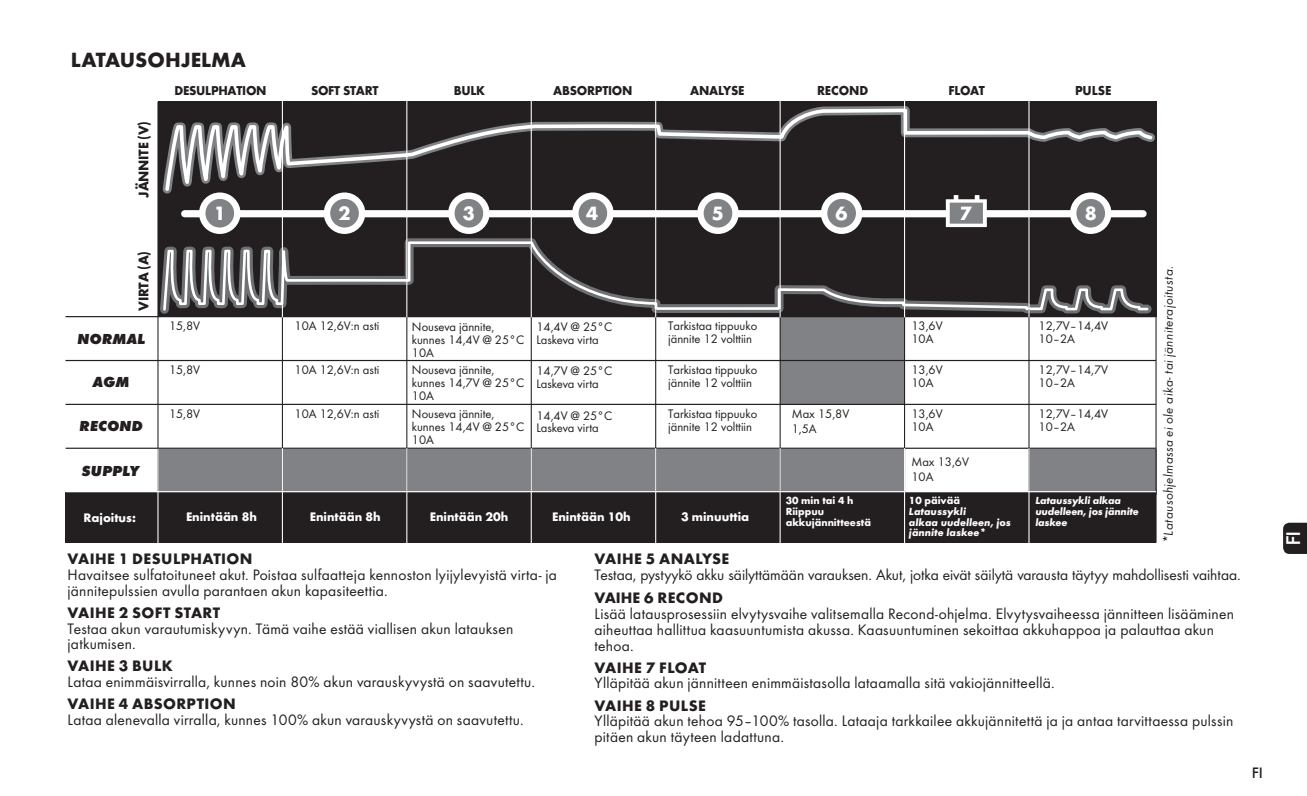
<style>
.page{position:relative;width:1307px;height:796px;background:#fff}
.page>*{position:absolute;margin:0;border:0;box-sizing:border-box;transform-origin:0 0}
.t1{font:700 21.38px "Futura";color:#231f20}
.t2{font:700 20.03px "Futura";color:#fff}
.t3{font:700 19.12px "Arial Narrow";color:#fff}
.t4{font:15.75px/15.8px "Futura Boo";letter-spacing:.015em;color:#231f20}
.t5{font:700 15.75px "Futura";letter-spacing:.02em;color:#231f20}
.t6{font:500 15.75px "Futura";color:#231f20}
.t7{font:italic 700 expanded 15.08px "Futura";color:#231f20}
.t8{font:700 14.62px "Futura";letter-spacing:-.02em;color:#231f20;scale:.96 1}
.t9{font:13.5px "Futura Boo Obl";letter-spacing:.02em;color:#231f20}
.t10{font:700 13.5px "Futura";letter-spacing:-.01em;color:#231f20;scale:.95 1}
.t11{font:700 13.28px "Futura";letter-spacing:-.02em;color:#231f20;scale:.96 1}
.t12{font:12.83px/12.8px "Futura Boo";color:#231f20}
.t13{font:700 12.83px "Futura";color:#fff}
.t14{font:italic 700 10.58px/10.6px "Futura";letter-spacing:-.01em;color:#fff}
.t15{font:700 10.58px/10.6px "Futura";color:#fff}
</style>
<div class="page">
<svg style="left:1283px;top:523px;width:23px;height:31px"></svg>
<div style="left:780px;top:316px;width:124px;height:89px;background:#808285"></div>
<div style="left:1028px;top:449px;width:127px;height:45px;background:#808285"></div>
<div style="left:158px;top:449px;width:746px;height:45px;background:#808285"></div>
<hr style="left:157px;top:102px;width:1px;height:440px;background:#231f20">
<hr style="left:1155px;top:102px;width:1px;height:441px;background:#231f20">
<hr style="left:282px;top:309px;width:1px;height:233px;background:#231f20">
<svg style="left:155px;top:101px;width:1000px;height:218px"></svg>
<svg style="left:162px;top:101px;width:987px;height:211px;background:#373435"></svg>
<hr style="left:65px;top:360px;width:1090px;height:1px;background:#231f20">
<hr style="left:65px;top:404px;width:1090px;height:1px;background:#231f20">
<hr style="left:66px;top:448px;width:1089px;height:1px;background:#231f20">
<hr style="left:65px;top:316px;width:1090px;height:1px;background:#231f20">
<div style="left:185px;top:210px;width:957px;height:7px;background:#fff"></div>
<svg style="left:199px;top:192px;width:41px;height:42px"></svg>
<svg style="left:945px;top:195px;width:41px;height:32px"></svg>
<hr style="left:282px;top:96px;width:1px;height:221px;background:#fff">
<div style="left:66px;top:492px;width:1089px;height:51px;background:#231f20"></div>
<hr style="left:157px;top:449px;width:1px;height:94px;background:#fff">
<hr style="left:282px;top:448px;width:1px;height:95px;background:#fff">
<hr style="left:406px;top:309px;width:1px;height:233px;background:#231f20">
<hr style="left:406px;top:96px;width:1px;height:221px;background:#fff">
<hr style="left:406px;top:448px;width:1px;height:95px;background:#fff">
<hr style="left:530px;top:309px;width:1px;height:233px;background:#231f20">
<hr style="left:530px;top:96px;width:1px;height:221px;background:#fff">
<hr style="left:530px;top:448px;width:1px;height:95px;background:#fff">
<hr style="left:655px;top:309px;width:1px;height:233px;background:#231f20">
<hr style="left:655px;top:96px;width:1px;height:221px;background:#fff">
<hr style="left:655px;top:448px;width:1px;height:95px;background:#fff">
<hr style="left:779px;top:309px;width:1px;height:233px;background:#231f20">
<hr style="left:779px;top:96px;width:1px;height:221px;background:#fff">
<hr style="left:779px;top:448px;width:1px;height:95px;background:#fff">
<hr style="left:903px;top:309px;width:1px;height:233px;background:#231f20">
<hr style="left:903px;top:96px;width:1px;height:221px;background:#fff">
<hr style="left:903px;top:448px;width:1px;height:95px;background:#fff">
<hr style="left:1028px;top:309px;width:1px;height:233px;background:#231f20">
<hr style="left:1028px;top:96px;width:1px;height:221px;background:#fff">
<hr style="left:1028px;top:448px;width:1px;height:95px;background:#fff">
<svg style="left:324px;top:192px;width:41px;height:42px"></svg>
<svg style="left:448px;top:192px;width:41px;height:42px"></svg>
<svg style="left:572px;top:192px;width:41px;height:42px"></svg>
<svg style="left:697px;top:192px;width:41px;height:42px"></svg>
<svg style="left:820px;top:192px;width:42px;height:42px"></svg>
<svg style="left:1069px;top:192px;width:42px;height:42px"></svg>
<hr style="left:66px;top:491px;width:1089px;height:1px;background:#fff">
<h1 class="t1" style="left:71px;top:47px;width:177px">LATAUSOHJELMA</h1>
<p class="t8" style="left:134px;top:197px;width:81px;rotate:-90deg">JÄNNITE (V)</p>
<p class="t8" style="left:134px;top:311px;width:64px;rotate:-90deg">VIRTA (A)</p>
<p class="t7" style="left:77px;top:330px;width:69px">NORMAL</p>
<p class="t7" style="left:92px;top:373px;width:38px">AGM</p>
<p class="t7" style="left:79px;top:417px;width:65px">RECOND</p>
<p class="t7" style="left:81px;top:462px;width:60px">SUPPLY</p>
<p class="t11" style="left:174px;top:82px;width:97px">DESULPHATION</p>
<p class="t11" style="left:311px;top:82px;width:72px">SOFT START</p>
<p class="t11" style="left:453px;top:82px;width:34px">BULK</p>
<p class="t11" style="left:553px;top:82px;width:84px">ABSORPTION</p>
<p class="t10" style="left:690px;top:82px;width:59px">ANALYSE</p>
<p class="t10" style="left:816px;top:82px;width:55px">RECOND</p>
<p class="t10" style="left:1074px;top:82px;width:40px">PULSE</p>
<p class="t10" style="left:948px;top:82px;width:40px">FLOAT</p>
<p class="t2" style="left:338px;top:201px;width:14px">2</p>
<p class="t2" style="left:463px;top:201px;width:14px">3</p>
<p class="t2" style="left:586px;top:201px;width:14px">4</p>
<p class="t2" style="left:711px;top:201px;width:14px">5</p>
<p class="t2" style="left:835px;top:201px;width:14px">6</p>
<p class="t2" style="left:1084px;top:201px;width:14px">8</p>
<p class="t2" style="left:214px;top:201px;width:14px">1</p>
<p class="t2" style="left:959px;top:200px;width:14px">7</p>
<p class="t12" style="left:169px;top:320px;width:33px">15,8V</p>
<p class="t12" style="left:294px;top:320px;width:86px">10A 12,6V:n asti</p>
<p class="t12" style="left:294px;top:363px;width:86px">10A 12,6V:n asti</p>
<p class="t12" style="left:169px;top:363px;width:33px">15,8V</p>
<p class="t12" style="left:169px;top:407px;width:33px">15,8V</p>
<p class="t12" style="left:294px;top:407px;width:86px">10A 12,6V:n asti</p>
<p class="t12" style="left:412px;top:320px;width:114px">Nouseva jännite, kunnes 14,4V @ 25°C<br>10A</p>
<p class="t12" style="left:412px;top:363px;width:114px">Nouseva jännite, kunnes 14,7V @ 25°C<br>10A</p>
<p class="t12" style="left:412px;top:408px;width:114px">Nouseva jännite, kunnes 14,4V @ 25°C<br>10A</p>
<p class="t12" style="left:536px;top:320px;width:77px">14,4V @ 25°C<br>Laskeva virta</p>
<p class="t12" style="left:536px;top:364px;width:77px">14,7V @ 25°C<br>Laskeva virta</p>
<p class="t12" style="left:536px;top:409px;width:77px">14,4V @ 25°C<br>Laskeva virta</p>
<p class="t12" style="left:668px;top:320px;width:90px">Tarkistaa tippuuko jännite 12 volttiin</p>
<p class="t12" style="left:668px;top:363px;width:90px">Tarkistaa tippuuko jännite 12 volttiin</p>
<p class="t12" style="left:668px;top:407px;width:90px">Tarkistaa tippuuko jännite 12 volttiin</p>
<p class="t12" style="left:791px;top:406px;width:59px;line-height:15.3px">Max 15,8V<br>1,5A</p>
<p class="t12" style="left:911px;top:320px;width:33px">13,6V<br>10A</p>
<p class="t12" style="left:911px;top:363px;width:33px">13,6V<br>10A</p>
<p class="t12" style="left:911px;top:407px;width:33px">13,6V<br>10A</p>
<p class="t12" style="left:911px;top:454px;width:59px;line-height:15.3px">Max 13,6V<br>10A</p>
<p class="t12" style="left:1038px;top:320px;width:71px">12,7V‒14,4V<br>10‒2A</p>
<p class="t12" style="left:1038px;top:363px;width:71px">12,7V‒14,7V<br>10‒2A</p>
<p class="t12" style="left:1038px;top:407px;width:71px">12,7V‒14,4V<br>10‒2A</p>
<p class="t13" style="left:83px;top:510px;width:54px">Rajoitus:</p>
<p class="t13" style="left:186px;top:509px;width:72px">Enintään 8h</p>
<p class="t13" style="left:310px;top:509px;width:72px">Enintään 8h</p>
<p class="t13" style="left:430px;top:509px;width:80px">Enintään 20h</p>
<p class="t13" style="left:552px;top:509px;width:80px">Enintään 10h</p>
<p class="t13" style="left:681px;top:509px;width:70px">3 minuuttia</p>
<p class="t15" style="left:785px;top:495px;width:87px">30 min tai 4 h<br>Riippuu akkujännitteestä</p>
<p class="t15" style="left:908px;top:495px;width:53px">10 päivää</p>
<p class="t14" style="left:908px;top:506px;width:103px">Lataussykli<br>alkaa uudelleen, jos jännite laskee*</p>
<p class="t14" style="left:1035px;top:495px;width:105px">Lataussykli alkaa uudelleen, jos jännite laskee</p>
<p class="t9" style="left:1159px;top:543px;width:279px;rotate:-90deg">*Latausohjelmassa ei ole aika- tai jänniterajoitusta.</p>
<p class="t5" style="left:68px;top:549px;width:87px">VAIHE 1 desulphation</p>
<p class="t4" style="left:68px;top:567px;width:490px">Havaitsee sulfatoituneet akut. Poistaa sulfaatteja kennoston lyijylevyistä virta- ja jännitepulssien avulla parantaen akun kapasiteettia.</p>
<p class="t5" style="left:68px;top:603px;width:76px">VAIHE 2 soft</p>
<p class="t5" style="left:174px;top:603px;width:10px">start</p>
<p class="t4" style="left:68px;top:620px;width:447px">Testaa akun varautumiskyvyn. Tämä vaihe estää viallisen akun latauksen jatkumisen.</p>
<p class="t5" style="left:68px;top:656px;width:76px">VAIHE 3 bulk</p>
<p class="t4" style="left:68px;top:674px;width:469px">Lataa enimmäisvirralla, kunnes noin 80% akun varauskyvystä on saavutettu.</p>
<p class="t5" style="left:68px;top:694px;width:76px">VAIHE 4 absorption</p>
<p class="t4" style="left:68px;top:712px;width:457px">Lataa alenevalla virralla, kunnes 100% akun varauskyvystä on saavutettu.</p>
<p class="t5" style="left:594px;top:549px;width:76px">VAIHE 5 analys</p>
<p class="t5" style="left:721px;top:549px;width:9px">E</p>
<p class="t4" style="left:594px;top:567px;width:647px">Testaa, pystyykö akku säilyttämään varauksen. Akut, jotka eivät säilytä varausta täytyy mahdollisesti vaihtaa.</p>
<p class="t5" style="left:594px;top:588px;width:75px">VAIHE 6 recon</p>
<p class="t5" style="left:712px;top:588px;width:12px">d</p>
<p class="t4" style="left:594px;top:606px;width:640px">Lisää latausprosessiin elvytysvaihe valitsemalla Recond-ohjelma. Elvytysvaiheessa jännitteen lisääminen aiheuttaa hallittua kaasuuntumista akussa. Kaasuuntuminen sekoittaa akkuhappoa ja palauttaa akun tehoa.</p>
<p class="t5" style="left:594px;top:658px;width:75px">VAIHE 7 float</p>
<p class="t4" style="left:594px;top:675px;width:461px">Ylläpitää akun jännitteen enimmäistasolla lataamalla sitä vakiojännitteellä.</p>
<p class="t5" style="left:594px;top:695px;width:75px">VAIHE 8 pulse</p>
<p class="t4" style="left:594px;top:713px;width:640px">Ylläpitää akun tehoa 95–100% tasolla. Lataaja tarkkailee akkujännitettä ja ja antaa tarvittaessa pulssin pitäen akun täyteen ladattuna.</p>
<p class="t6" style="left:1251px;top:763px;width:13px">FI</p>
<p class="t3" style="left:1278px;top:545px;width:15px;rotate:-90deg">FI</p>
</div>
